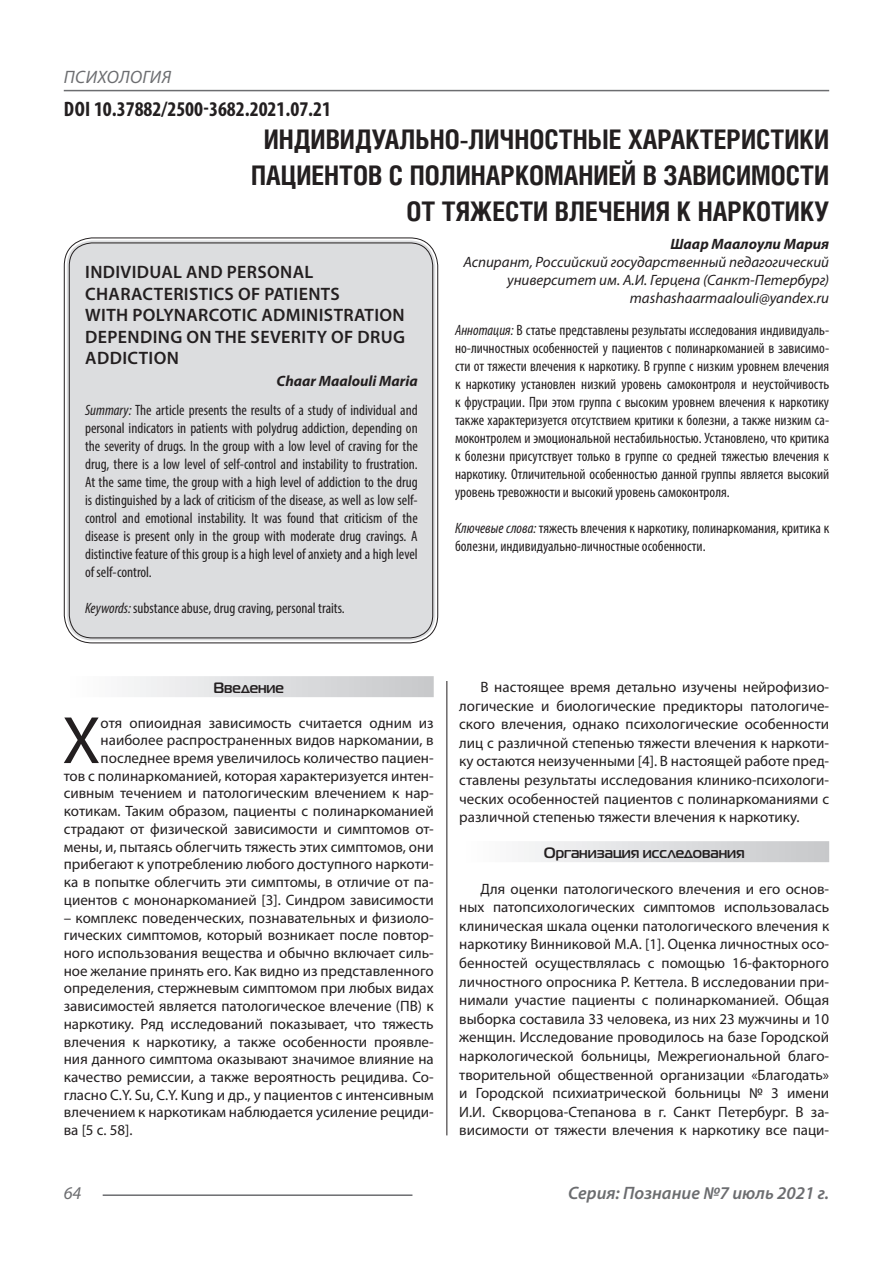
<style>
.page{position:relative;width:893px;height:1263px;background:#fff}
.page>*{position:absolute;margin:0;border:0;box-sizing:border-box;transform-origin:0 0}
.Статья_текст_первый{font:67.5px "Myriad Pro";color:#231f20}
.Статья_название{font:700 27px/36px "Helios Cond C";color:#231f20;text-align:right}
.ДОИ{font:700 condensed 21px "Myriad Pro";color:#231f20}
.Статья_название_англ{font:600 18px/21.6px "Myriad Pro";letter-spacing:.02em;color:#231f20}
.t1{font:italic 600 18px "Myriad Pro";color:#6c6d70}
.t2{font:italic 18px "Myriad Pro";letter-spacing:.02em;color:#6c6d70}
.Статья_текст_первый-2{font:15px/17.7px "Myriad Pro";color:#231f20;text-align:right}
.Статья_текст{font:15px/18.6px "Myriad Pro";color:#231f20;text-align:justify}
.Статья_аннотация_тек{font:condensed 15px/18px "Myriad Pro";color:#231f20;text-align:justify}
.Статья_аннотация_анг{font:condensed 15px/18px "Myriad Pro";color:#231f20;text-align:justify}
.Статья_автор_инфо{font:italic 15px/18px "Myriad Pro";color:#231f20;text-align:right}
.Статья_подзаголовок{font:700 15px "Magistral C";color:#231f20}
.Статья_автор_англ{font:italic 700 15px "Myriad Pro";color:#231f20}
.Статья_автор_инфо-2{font:italic 700 15px "Myriad Pro";color:#231f20}
.s1{font-style:italic}
</style>
<div class="page">
<hr style="left:446px;top:128px;width:1px;height:1007px;background:#231f20">
<hr style="left:103px;top:1194px;width:309px;height:2px;background:#6c6d70">
<hr style="left:64px;top:90px;width:765px;height:1px;background:#6c6d70">
<div style="left:67px;top:240px;width:368px;height:400px;background:#dcdddf;border-radius:26px"></div>
<div style="left:64px;top:676px;width:370px;height:21px;background:linear-gradient(to right,#fefeff,#c6c8ca)"></div>
<div style="left:459px;top:841px;width:370px;height:21px;background:linear-gradient(to right,#fefeff,#c6c8ca)"></div>
<p class="t2" style="left:64px;top:66px;width:109px">ПСИХОЛОГИЯ</p>
<p class="ДОИ" style="left:64px;top:96px;width:269px">DOI 10.37882/2500-3682.2021.07.21</p>
<p class="Статья_название" style="left:251px;top:121px;width:579px">ИНДИВИДУАЛЬНО-ЛИЧНОСТНЫЕ ХАРАКТЕРИСТИКИ<br>ПАЦИЕНТОВ С ПОЛИНАРКОМАНИЕЙ В ЗАВИСИМОСТИ<br>ОТ ТЯЖЕСТИ ВЛЕЧЕНИЯ К НАРКОТИКУ</p>
<p class="Статья_автор_инфо-2" style="left:671px;top:234px;width:160px">Шаар Маалоули Мария</p>
<p class="Статья_автор_инфо" style="left:463px;top:252px;width:367px">Аспирант, Российский государственный педагогический университет им. А.И. Герцена (Санкт-Петербург)</p>
<p class="Статья_автор_инфо" style="left:630px;top:288px;width:201px">mashashaarmaalouli@yandex.ru</p>
<p class="Статья_аннотация_тек" style="left:455px;top:321px;width:376px"><span class="s1">Аннотация:</span> В статье представлены результаты исследования индивидуаль&shy;но-личностных особенностей у пациентов с полинаркоманией в зависимо&shy;сти от тяжести влечения к наркотику. В группе с низким уровнем влечения к наркотику установлен низкий уровень самоконтроля и неустойчивость к фрустрации. При этом группа с высоким уровнем влечения к наркотику также характеризуется отсутствием критики к болезни, а также низким са&shy;моконтролем и эмоциональной нестабильностью. Установлено, что критика к болезни присутствует только в группе со средней тяжестью влечения к наркотику. Отличительной особенностью данной группы является высокий уровень тревожности и высокий уровень самоконтроля.</p>
<p class="Статья_аннотация_тек" style="left:455px;top:519px;width:376px"><span class="s1">Ключевые слова:</span> тяжесть влечения к наркотику, полинаркомания, критика к болезни, индивидуально-личностные особенности.</p>
<p class="Статья_название_англ" style="left:85px;top:261px;width:321px">INDIVIDUAL AND PERSONAL<br>CHARACTERISTICS OF PATIENTS<br>WITH POLYNARCOTIC ADMINISTRATION<br>DEPENDING ON THE SEVERITY OF DRUG<br>ADDICTION</p>
<p class="Статья_автор_англ" style="left:277px;top:371px;width:143px">Chaar Maalouli Maria</p>
<p class="Статья_аннотация_анг" style="left:85px;top:400px;width:334px"><span class="s1">Summary:</span> The article presents the results of a study of individual and personal indicators in patients with polydrug addiction, depending on the severity of drugs. In the group with a low level of craving for the drug, there is a low level of self-control and instability to frustration.<br>At the same time, the group with a high level of addiction to the drug is distinguished by a lack of criticism of the disease, as well as low self&shy;control and emotional instability. It was found that criticism of the disease is present only in the group with moderate drug cravings. A distinctive feature of this group is a high level of anxiety and a high level of self-control.</p>
<p class="Статья_аннотация_анг" style="left:85px;top:598px;width:261px"><span class="s1">Keywords:</span> substance abuse, drug craving, personal traits.</p>
<p class="Статья_подзаголовок" style="left:213px;top:679px;width:72px">Введение</p>
<p class="Статья_текст_первый" style="left:62px;top:699px;width:40px">Х</p>
<p class="Статья_текст_первый-2" style="left:64px;top:713px;width:371px">отя опиоидная зависимость считается одним из наиболее распространенных видов наркомании, в последнее время увеличилось количество пациен-<br>тов с полинаркоманией, которая характеризуется интен&shy;сивным течением и патологическим влечением к нар&shy;котикам. Таким образом, пациенты с полинаркоманией страдают от физической зависимости и симптомов от&shy;мены, и, пытаясь облегчить тяжесть этих симптомов, они прибегают к употреблению любого доступного наркоти&shy;ка в попытке облегчить эти симптомы, в отличие от па&shy;циентов с мононаркоманией [3]. Синдром зависимости</p>
<p class="Статья_текст_первый-2" style="left:64px;top:908px;width:371px;text-align:justify">– комплекс поведенческих, познавательных и физиоло&shy;гических симптомов, который возникает после повтор&shy;ного использования вещества и обычно включает силь&shy;ное желание принять его. Как видно из представленного определения, стержневым симптомом при любых видах зависимостей является патологическое влечение (ПВ) к наркотику. Ряд исследований показывает, что тяжесть влечения к наркотику, а также особенности проявле&shy;ния данного симптома оказывают значимое влияние на качество ремиссии, а также вероятность рецидива. Со&shy;гласно C.Y. Su, C.Y. Kung и др., у пациентов с интенсивным влечением к наркотикам наблюдается усиление рециди&shy;ва [5 с. 58].</p>
<p class="Статья_текст" style="left:459px;top:677px;width:371px;text-indent:21px">В настоящее время детально изучены нейрофизио&shy;логические и биологические предикторы патологиче&shy;ского влечения, однако психологические особенности лиц с различной степенью тяжести влечения к наркоти&shy;ку остаются неизученными [4]. В настоящей работе пред&shy;ставлены результаты исследования клинико-психологи&shy;ческих особенностей пациентов с полинаркоманиями с различной степенью тяжести влечения к наркотику.</p>
<p class="Статья_подзаголовок" style="left:544px;top:844px;width:203px">Организация исследования</p>
<p class="Статья_текст" style="left:459px;top:879px;width:371px;text-indent:21px">Для оценки патологического влечения и его основ&shy;ных патопсихологических симптомов использовалась клиническая шкала оценки патологического влечения к наркотику Винниковой М.А. [1]. Оценка личностных осо&shy;бенностей осуществлялась с помощью 16-факторного личностного опросника Р. Кеттела. В исследовании при&shy;нимали участие пациенты с полинаркоманией. Общая выборка составила 33 человека, из них 23 мужчины и 10 женщин. Исследование проводилось на базе Городской наркологической больницы, Межрегиональной благо&shy;творительной общественной организации «Благодать» и Городской психиатрической больницы № 3 имени И.И. Скворцова-Степанова в г. Санкт Петербург. В за&shy;висимости от тяжести влечения к наркотику все паци-</p>
<p class="t2" style="left:64px;top:1182px;width:19px">64</p>
<p class="t1" style="left:568px;top:1182px;width:263px">Серия: Познание №7 июль 2021 г.</p>
</div>
